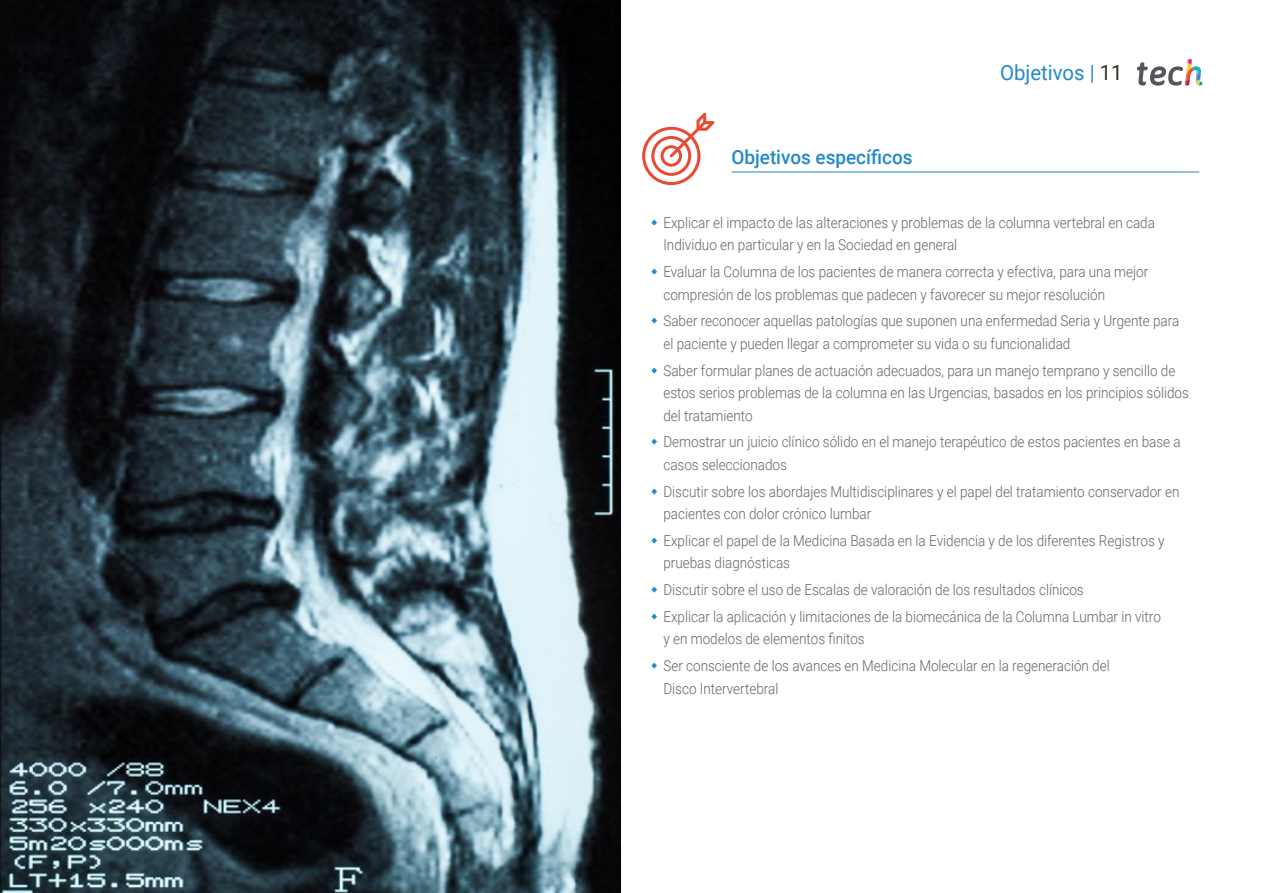
<style>
.page{position:relative;width:1263px;height:893px;background:#fff}
.page>*{position:absolute;margin:0;border:0;box-sizing:border-box;transform-origin:0 0}
.t1{font:21px "Roboto";color:#2488c9}
.t2{font:500 19.5px "Roboto";color:#2488c9}
.t3{font:300 15px/22.5px "Roboto";color:#61646a;scale:.9 1}
.s1{color:#312e20}
</style>
<div class="page">
<img style="left:0;top:0;width:621px;height:893px">
<hr style="left:731px;top:172px;width:468px;height:1px;background:#2488c9">
<svg style="left:642px;top:113px;width:72px;height:72px"></svg>
<svg style="left:1137px;top:59px;width:65px;height:27px"></svg>
<h2 class="t2" style="left:731px;top:143px;width:183px">Objetivos específicos</h2>
<h1 class="t1" style="left:1000px;top:57px;width:124px">Objetivos | <span class="s1">11</span></h1>
<p class="t3" style="left:663px;top:211px;width:548px">Explicar el impacto de las alteraciones y problemas de la columna vertebral en cada<br>Individuo en particular y en la Sociedad en general</p>
<p class="t3" style="left:663px;top:260px;width:540px">Evaluar la Columna de los pacientes de manera correcta y efectiva, para una mejor compresión de los problemas que padecen y favorecer su mejor resolución</p>
<p class="t3" style="left:663px;top:309px;width:575px">Saber reconocer aquellas patologías que suponen una enfermedad Seria y Urgente para el paciente y pueden llegar a comprometer su vida o su funcionalidad</p>
<p class="t3" style="left:663px;top:358px;width:585px">Saber formular planes de actuación adecuados, para un manejo temprano y sencillo de estos serios problemas de la columna en las Urgencias, basados en los principios sólidos del tratamiento</p>
<p class="t3" style="left:663px;top:430px;width:576px">Demostrar un juicio clínico sólido en el manejo terapéutico de estos pacientes en base a casos seleccionados</p>
<p class="t3" style="left:663px;top:479px;width:575px">Discutir sobre los abordajes Multidisciplinares y el papel del tratamiento conservador en pacientes con dolor crónico lumbar</p>
<p class="t3" style="left:663px;top:529px;width:558px">Explicar el papel de la Medicina Basada en la Evidencia y de los diferentes Registros y pruebas diagnósticas</p>
<p class="t3" style="left:663px;top:576px;width:554px;line-height:26.7px">Discutir sobre el uso de Escalas de valoración de los resultados clínicos<br>Explicar la aplicación y limitaciones de la biomecánica de la Columna Lumbar in vitro</p>
<p class="t3" style="left:663px;top:625px;width:497px;line-height:26.7px">y en modelos de elementos finitos<br>Ser consciente de los avances en Medicina Molecular en la regeneración del</p>
<p class="t3" style="left:663px;top:676px;width:129px">Disco Intervertebral</p>
</div>
